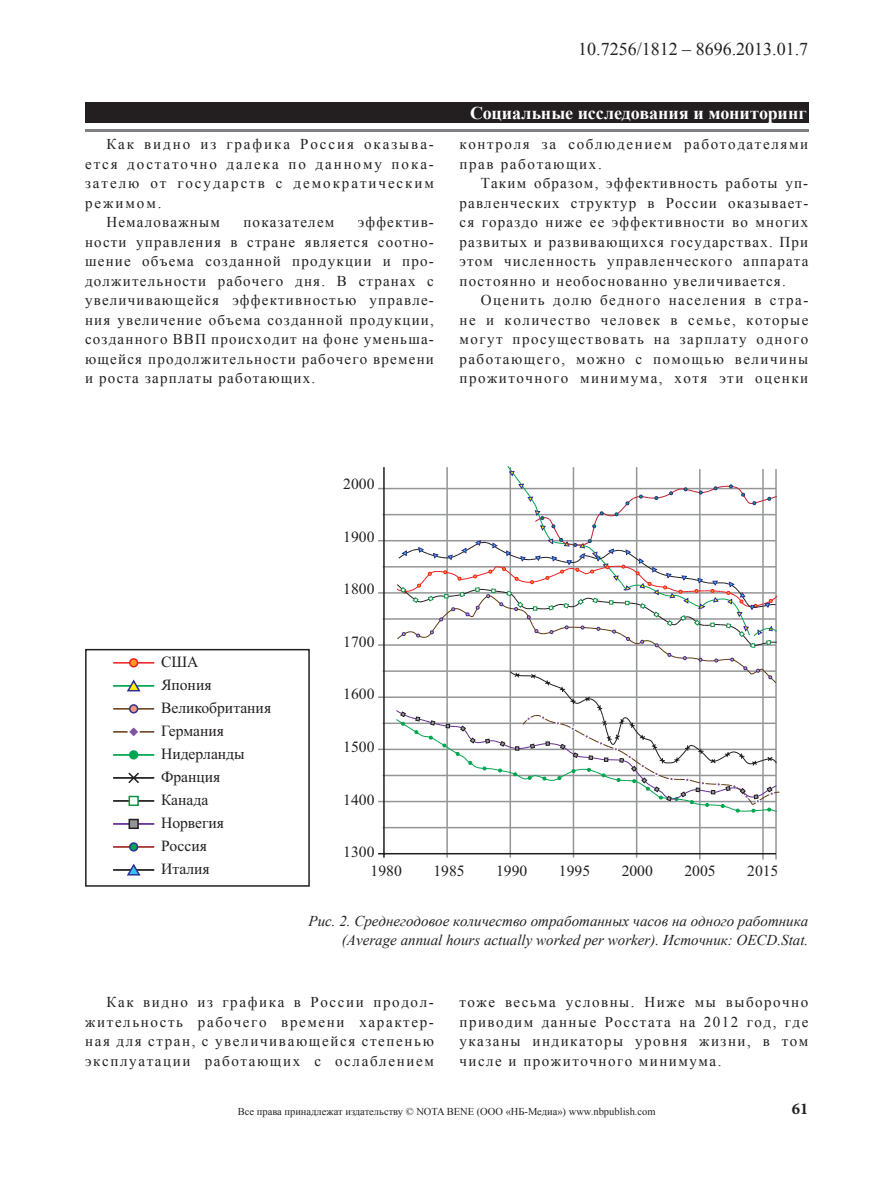
<style>
.page{position:relative;width:893px;height:1191px;background:#fff}
.page>*{position:absolute;margin:0;border:0;box-sizing:border-box;transform-origin:0 0}
.t1{font:700 18px "Times New Roman";letter-spacing:-.005em;color:#fff}
.t2{font:18px "Times New Roman";color:#231f20}
.t3{font:700 16.5px "Minion Pro";color:#231f20}
.t4{font:15.6px/23px "Times New Roman";color:#231f20}
.t5{font:15px/19.5px "Times New Roman";letter-spacing:.1em;color:#231f20;text-align:justify}
.t6{font:italic 15px/19.5px "Times New Roman";color:#231f20;text-align:right}
.t7{font:15px "Times New Roman";letter-spacing:.13em;color:#231f20}
.t8{font:15px "Times New Roman";letter-spacing:.08em;color:#231f20}
.t9{font:10.5px "Times New Roman";color:#231f20}
.s1{font-style:inherit}
</style>
<div class="page">
<hr style="left:85px;top:129px;width:723px;height:2px;background:#7f8184">
<div style="left:85px;top:102px;width:723px;height:21px;background:#231f20"></div>
<div style="left:85px;top:649px;width:225px;height:238px;border:2px solid #231f20"></div>
<hr style="left:378px;top:488px;width:398px;height:1px;background:#939598">
<hr style="left:382px;top:514px;width:394px;height:1px;background:#939598">
<hr style="left:378px;top:540px;width:398px;height:1px;background:#939598">
<hr style="left:382px;top:566px;width:394px;height:2px;background:#939598">
<hr style="left:378px;top:592px;width:398px;height:2px;background:#939598">
<hr style="left:382px;top:618px;width:394px;height:2px;background:#939598">
<hr style="left:378px;top:644px;width:398px;height:2px;background:#939598">
<hr style="left:382px;top:670px;width:394px;height:2px;background:#939598">
<hr style="left:378px;top:696px;width:398px;height:2px;background:#939598">
<hr style="left:382px;top:723px;width:394px;height:1px;background:#939598">
<hr style="left:378px;top:749px;width:398px;height:1px;background:#939598">
<hr style="left:382px;top:775px;width:394px;height:1px;background:#939598">
<hr style="left:378px;top:801px;width:398px;height:1px;background:#939598">
<hr style="left:382px;top:827px;width:394px;height:1px;background:#939598">
<hr style="left:113px;top:662px;width:41px;height:2px;background:#ee1d23">
<div style="left:130px;top:659px;width:8px;height:8px;background:#f89c1c;border-radius:50%"></div>
<div style="left:129px;top:658px;width:9px;height:9px;border:2px solid #ee1d23;border-radius:50%"></div>
<hr style="left:113px;top:685px;width:41px;height:2px;background:#00a54f">
<svg style="left:126px;top:679px;width:16px;height:13px"></svg>
<hr style="left:113px;top:708px;width:41px;height:2px;background:#603711">
<div style="left:130px;top:705px;width:8px;height:8px;background:#f6977a;border-radius:50%"></div>
<div style="left:129px;top:704px;width:9px;height:10px;border:2px solid #2e3092;border-radius:50%"></div>
<hr style="left:113px;top:731px;width:41px;height:2px;background:#603711">
<svg style="left:126px;top:727px;width:15px;height:9px"></svg>
<hr style="left:113px;top:754px;width:41px;height:2px;background:#00a54f">
<div style="left:130px;top:751px;width:8px;height:8px;background:#00a54f;border-radius:50%"></div>
<div style="left:129px;top:750px;width:9px;height:10px;border:2px solid #00a54f;border-radius:50%"></div>
<svg style="left:113px;top:772px;width:42px;height:12px"></svg>
<hr style="left:113px;top:800px;width:41px;height:2px;background:#231f20">
<div style="left:129px;top:797px;width:9px;height:8px;background:#fff"></div>
<div style="left:128px;top:796px;width:11px;height:10px;border:2px solid #0d9344"></div>
<hr style="left:113px;top:823px;width:41px;height:2px;background:#652d91">
<div style="left:129px;top:820px;width:9px;height:8px;background:#939598"></div>
<div style="left:128px;top:819px;width:11px;height:10px;border:2px solid #231f20"></div>
<hr style="left:113px;top:846px;width:41px;height:2px;background:#be1d2c">
<div style="left:130px;top:843px;width:8px;height:8px;background:#00a54f;border-radius:50%"></div>
<div style="left:129px;top:842px;width:9px;height:10px;border:2px solid #2e3092;border-radius:50%"></div>
<hr style="left:113px;top:869px;width:41px;height:2px;background:#231f20">
<svg style="left:126px;top:863px;width:16px;height:13px"></svg>
<hr style="left:446px;top:467px;width:2px;height:391px;background:#939598">
<hr style="left:509px;top:467px;width:2px;height:391px;background:#939598">
<hr style="left:572px;top:467px;width:2px;height:391px;background:#939598">
<hr style="left:636px;top:467px;width:1px;height:391px;background:#939598">
<hr style="left:762px;top:469px;width:1px;height:391px;background:#939598">
<hr style="left:699px;top:469px;width:1px;height:391px;background:#939598">
<hr style="left:775px;top:469px;width:1px;height:391px;background:#939598">
<hr style="left:383px;top:467px;width:1px;height:391px;background:#231f20">
<hr style="left:378px;top:853px;width:398px;height:1px;background:#231f20">
<svg style="left:395px;top:466px;width:384px;height:347px"></svg>
<p class="t2" style="left:578px;top:39px;width:232px">10.7256/1812 ñ 8696.2013.01.7</p>
<p class="t7" style="left:106px;top:136px;width:329px">Как видно из графика Россия оказыва<span class="s1">-</span></p>
<p class="t7" style="left:85px;top:155px;width:350px">ется достаточно далека по данному пока<span class="s1">-</span></p>
<p class="t7" style="left:85px;top:175px;width:350px">зателю от государств с демократическим</p>
<p class="t7" style="left:85px;top:194px;width:78px">режимом<span class="s1">.</span></p>
<p class="t8" style="left:106px;top:214px;width:115px">Немаловажным</p>
<p class="t8" style="left:243px;top:214px;width:92px">показателем</p>
<p class="t5" style="left:85px;top:212px;width:350px;text-indent:273px">эффектив&shy;ности управления в стране является соотно&shy;шение объема созданной продукции и про&shy;должительности рабочего дня<span class="s1">.</span> В странах с увеличивающейся эффективностью управле&shy;ния увеличение объема созданной продукции<span class="s1">, </span>созданного ВВП происходит на фоне уменьша&shy;ющейся продолжительности рабочего времени и роста зарплаты работающих<span class="s1">.</span></p>
<p class="t1" style="left:470px;top:103px;width:338px">Социальные исследования и мониторинг</p>
<p class="t5" style="left:459px;top:134px;width:350px">контроля за соблюдением работодателями прав работающих<span class="s1">.</span></p>
<p class="t5" style="left:459px;top:173px;width:350px;text-indent:21px">Таким образом<span class="s1">,</span> эффективность работы уп&shy;равленческих структур в России оказывает&shy;ся гораздо ниже ее эффективности во многих развитых и развивающихся государствах<span class="s1">.</span> При этом численность управленческого аппарата постоянно и необоснованно увеличивается<span class="s1">.</span></p>
<p class="t5" style="left:459px;top:290px;width:350px;text-indent:21px">Оценить долю бедного населения в стра&shy;не и количество человек в семье<span class="s1">,</span> которые могут просуществовать на зарплату одного работающего<span class="s1">,</span> можно с помощью величины прожиточного минимума<span class="s1">,</span> хотя эти оценки</p>
<p class="t4" style="left:343px;top:472px;width:33px">2000</p>
<p class="t4" style="left:343px;top:525px;width:33px">1900</p>
<p class="t4" style="left:343px;top:577px;width:33px">1800</p>
<p class="t4" style="left:343px;top:630px;width:33px">1700</p>
<p class="t4" style="left:161px;top:650px;width:112px">США<br>Япония<br>Великобритания<br>Германия<br>Нидерланды<br>Франция<br>Канада<br>Норвегия<br>Россия<br>Италия</p>
<p class="t4" style="left:343px;top:683px;width:33px">1600</p>
<p class="t4" style="left:343px;top:735px;width:33px">1500</p>
<p class="t4" style="left:343px;top:788px;width:33px">1400</p>
<p class="t4" style="left:370px;top:842px;width:33px;line-height:19px;text-indent:-27px">1300<br>1980</p>
<p class="t4" style="left:433px;top:859px;width:33px">1985</p>
<p class="t4" style="left:496px;top:859px;width:33px">1990</p>
<p class="t4" style="left:559px;top:859px;width:33px">1995</p>
<p class="t4" style="left:621px;top:859px;width:33px">2000</p>
<p class="t4" style="left:684px;top:859px;width:33px">2005</p>
<p class="t4" style="left:747px;top:859px;width:33px">2015</p>
<p class="t6" style="left:308px;top:911px;width:501px">Рис<span class="s1">. 2.</span> Среднегодовое количество отработанных часов на одного работника <span class="s1">(Average annual hours actually worked per worker).</span> Источник<span class="s1">: OECD.Stat.</span></p>
<p class="t5" style="left:85px;top:992px;width:350px;text-indent:21px">Как видно из графика в России продол&shy;жительность рабочего времени характер&shy;ная для стран<span class="s1">,</span> с увеличивающейся степенью эксплуатации работающих с ослаблением</p>
<p class="t5" style="left:459px;top:992px;width:350px">тоже весьма условны<span class="s1">.</span> Ниже мы выборочно приводим данные Росстата на <span class="s1">2012</span> год<span class="s1">,</span> где указаны индикаторы уровня жизни<span class="s1">,</span> в том числе и прожиточного минимума<span class="s1">.</span></p>
<p class="t9" style="left:238px;top:1106px;width:419px">Все права принадлежат издательству <span class="s1">© NOTA BENE (</span>ООО <span class="s1">´</span>НБ<span class="s1">-</span>Медиа<span class="s1">ª) www.nbpublish.com</span></p>
<p class="t3" style="left:791px;top:1102px;width:18px">61</p>
</div>
